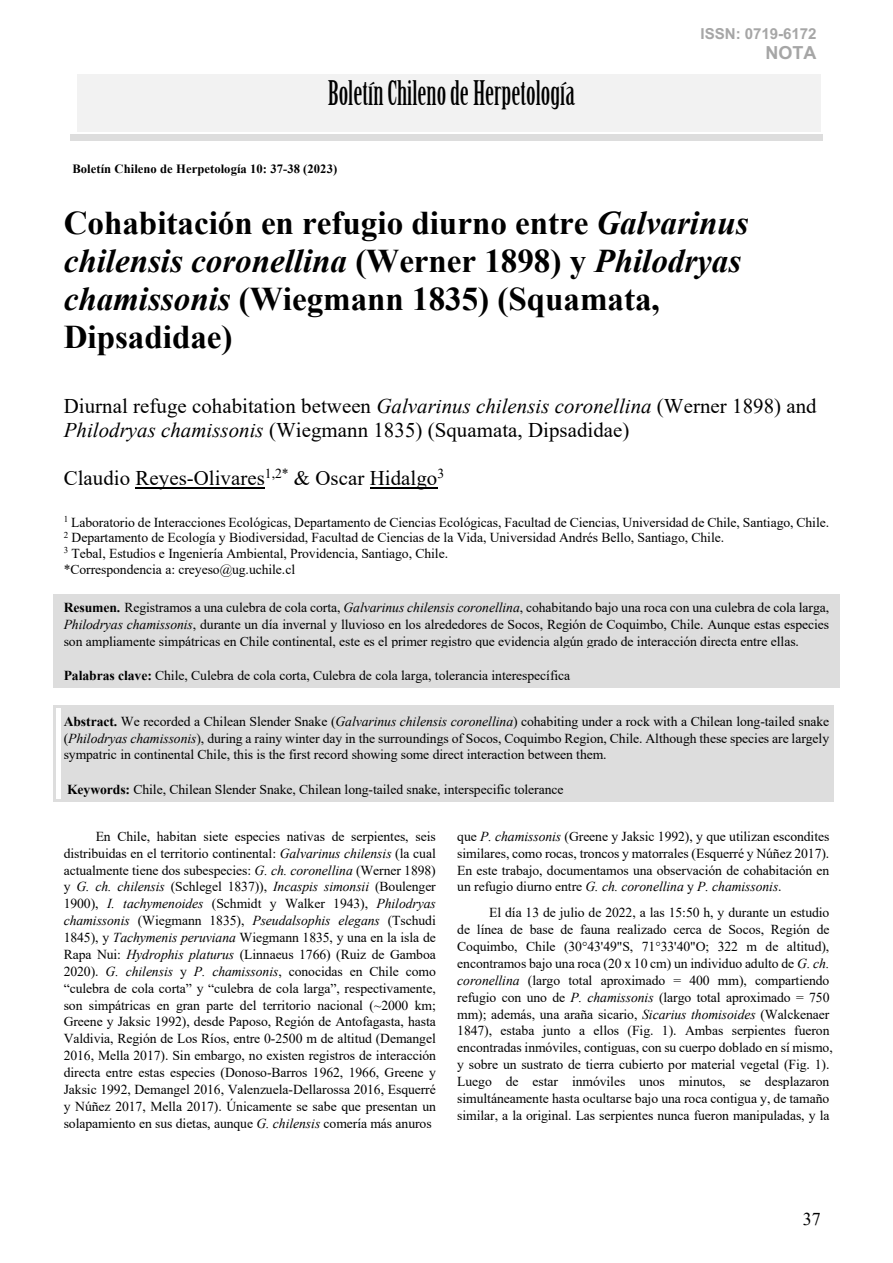
<style>
.page{position:relative;width:893px;height:1263px;background:#fff}
.page>*{position:absolute;margin:0;border:0;box-sizing:border-box;transform-origin:0 0}
.t1{font:700 33.15px/38px "Times New Roman";color:#000}
.t2{font:33.15px "Birch Std";color:#000}
.t3{font:20.85px/24.2px "Times New Roman";letter-spacing:.005em;color:#000}
.t4{font:700 18px "Arial";color:#a6a6a6}
.t5{font:18px "Times New Roman";color:#000}
.t6{font:700 15.15px "Arial";letter-spacing:-.005em;color:#a6a6a6}
.t7{font:13.65px/17px "Times New Roman";letter-spacing:-.005em;color:#000;text-align:justify}
.t8{font:700 12.6px "Times New Roman";letter-spacing:.005em;color:#000}
.s1{font-style:italic}
.s2{font-weight:700}
</style>
<div class="page">
<div style="left:78px;top:74px;width:743px;height:57px;background:#f2f2f2"></div>
<div style="left:70px;top:135px;width:753px;height:6px;background:#ddd"></div>
<hr style="left:135px;top:487px;width:130px;height:2px;background:#000">
<hr style="left:370px;top:487px;width:67px;height:2px;background:#000">
<div style="left:56px;top:597px;width:781px;height:18px;background:#ddd"></div>
<hr style="left:56px;top:594px;width:781px;height:3px;background:#ddd">
<div style="left:56px;top:615px;width:781px;height:17px;background:#ddd"></div>
<div style="left:56px;top:632px;width:781px;height:17px;background:#ddd"></div>
<svg style="left:54px;top:594px;width:2px;height:55px"></svg>
<svg style="left:837px;top:594px;width:2px;height:55px"></svg>
<div style="left:56px;top:649px;width:781px;height:36px;background:#ddd"></div>
<hr style="left:56px;top:685px;width:781px;height:2px;background:#ddd">
<hr style="left:54px;top:649px;width:2px;height:36px;background:#ddd">
<hr style="left:837px;top:649px;width:2px;height:36px;background:#ddd">
<div style="left:62px;top:708px;width:769px;height:21px;background:#ddd"></div>
<hr style="left:56px;top:706px;width:775px;height:2px;background:#ddd">
<hr style="left:54px;top:708px;width:2px;height:21px;background:#ddd">
<hr style="left:831px;top:708px;width:2px;height:21px;background:#ddd">
<div style="left:62px;top:729px;width:769px;height:17px;background:#ddd"></div>
<div style="left:62px;top:746px;width:769px;height:16px;background:#ddd"></div>
<svg style="left:54px;top:729px;width:2px;height:33px"></svg>
<svg style="left:831px;top:729px;width:2px;height:33px"></svg>
<div style="left:62px;top:762px;width:769px;height:37px;background:#ddd"></div>
<hr style="left:56px;top:799px;width:775px;height:2px;background:#ddd">
<hr style="left:54px;top:762px;width:2px;height:37px;background:#ddd">
<hr style="left:831px;top:762px;width:2px;height:37px;background:#ddd">
<h1 class="t2" style="left:328px;top:74px;width:249px">Boletín Chileno de Herpetología</h1>
<p class="t6" style="left:700px;top:26px;width:117px">ISSN: 0719-6172</p>
<h3 class="t4" style="left:765px;top:43px;width:53px">NOTA</h3>
<p class="t8" style="left:72px;top:162px;width:266px">Boletín Chileno de Herpetología 10: 37-38 (2023)</p>
<h1 class="t1" style="left:64px;top:204px;width:686px">Cohabitación en refugio diurno entre <span class="s1">Galvarinus chilensis coronellina</span> (Werner 1898) y <span class="s1">Philodryas chamissonis</span> (Wiegmann 1835) (Squamata, Dipsadidae)</h1>
<h2 class="t3" style="left:64px;top:394px;width:754px">Diurnal refuge cohabitation between <span class="s1">Galvarinus chilensis coronellina</span> (Werner 1898) and<br><span class="s1">Philodryas chamissonis</span> (Wiegmann 1835) (Squamata, Dipsadidae)</h2>
<h2 class="t3" style="left:64px;top:466px;width:382px">Claudio Reyes-Olivares<sup>1,2*</sup> &amp; Oscar Hidalgo<sup>3</sup></h2>
<p class="t7" style="left:64px;top:514px;width:767px;line-height:15.6px;text-align:left"><sup>1</sup> Laboratorio de Interacciones Ecológicas, Departamento de Ciencias Ecológicas, Facultad de Ciencias, Universidad de Chile, Santiago, Chile.<br><sup>2</sup> Departamento de Ecología y Biodiversidad, Facultad de Ciencias de la Vida, Universidad Andrés Bello, Santiago, Chile.<br><sup>3</sup> Tebal, Estudios e Ingeniería Ambiental, Providencia, Santiago, Chile.<br>*Correspondencia a: creyeso@ug.uchile.cl</p>
<p class="t7" style="left:64px;top:599px;width:767px"><span class="s2">Resumen.</span> Registramos a una culebra de cola corta, <span class="s1">Galvarinus chilensis coronellina</span>, cohabitando bajo una roca con una culebra de cola larga, <span class="s1">Philodryas chamissonis</span>, durante un día invernal y lluvioso en los alrededores de Socos, Región de Coquimbo, Chile. Aunque estas especies son ampliamente simpátricas en Chile continental, este es el primer registro que evidencia algún grado de interacción directa entre ellas.</p>
<p class="t7" style="left:64px;top:667px;width:508px"><span class="s2">Palabras clave:</span> Chile, Culebra de cola corta, Culebra de cola larga, tolerancia interespecífica</p>
<p class="t7" style="left:64px;top:713px;width:767px"><span class="s2">Abstract.</span> We recorded a Chilean Slender Snake (<span class="s1">Galvarinus chilensis coronellina</span>) cohabiting under a rock with a Chilean long-tailed snake (<span class="s1">Philodryas chamissonis</span>), during a rainy winter day in the surroundings of Socos, Coquimbo Region, Chile. Although these species are largely sympatric in continental Chile, this is the first record showing some direct interaction between them.</p>
<p class="t7" style="left:67px;top:781px;width:498px"><span class="s2">Keywords:</span> Chile, Chilean Slender Snake, Chilean long-tailed snake, interspecific tolerance</p>
<p class="t7" style="left:64px;top:828px;width:374px;text-indent:32px">En Chile, habitan siete especies nativas de serpientes, seis distribuidas en el territorio continental: <span class="s1">Galvarinus chilensis</span> (la cual actualmente tiene dos subespecies: <span class="s1">G. ch. coronellina</span> (Werner 1898) y <span class="s1">G. ch. chilensis</span> (Schlegel 1837)), <span class="s1">Incaspis simonsii</span> (Boulenger 1900), <span class="s1">I. tachymenoides</span> (Schmidt y Walker 1943), <span class="s1">Philodryas chamissonis</span> (Wiegmann 1835), <span class="s1">Pseudalsophis elegans</span> (Tschudi 1845), y <span class="s1">Tachymenis peruviana</span> Wiegmann 1835, y una en la isla de Rapa Nui: <span class="s1">Hydrophis platurus</span> (Linnaeus 1766) (Ruiz de Gamboa 2020). <span class="s1">G. chilensis</span> y <span class="s1">P. chamissonis</span>, conocidas en Chile como “culebra de cola corta” y “culebra de cola larga”, respectivamente, son simpátricas en gran parte del territorio nacional (~2000 km; Greene y Jaksic 1992), desde Paposo, Región de Antofagasta, hasta Valdivia, Región de Los Ríos, entre 0-2500 m de altitud (Demangel 2016, Mella 2017). Sin embargo, no existen registros de interacción directa entre estas especies (Donoso-Barros 1962, 1966, Greene y Jaksic 1992, Demangel 2016, Valenzuela-Dellarossa 2016, Esquerré y Núñez 2017, Mella 2017). Únicamente se sabe que presentan un solapamiento en sus dietas, aunque <span class="s1">G. chilensis</span> comería más anuros</p>
<p class="t7" style="left:457px;top:828px;width:374px">que <span class="s1">P. chamissonis</span> (Greene y Jaksic 1992), y que utilizan escondites similares, como rocas, troncos y matorrales (Esquerré y Núñez 2017).<br>En este trabajo, documentamos una observación de cohabitación en un refugio diurno entre <span class="s1">G. ch. coronellina</span> y <span class="s1">P. chamissonis</span>.</p>
<p class="t7" style="left:457px;top:904px;width:377px;text-align:left;text-indent:32px">El día 13 de julio de 2022, a las 15:50 h, y durante un estudio de línea de base de fauna realizado cerca de Socos, Región de Coquimbo, Chile (30°43'49"S, 71°33'40"O; 322 m de altitud), encontramos bajo una roca (20 x 10 cm) un individuo adulto de <span class="s1">G. ch. coronellina</span> (largo total aproximado = 400 mm), compartiendo refugio con uno de <span class="s1">P. chamissonis</span> (largo total aproximado = 750 mm); además, una araña sicario, <span class="s1">Sicarius thomisoides</span> (Walckenaer 1847), estaba junto a ellos (Fig. 1). Ambas serpientes fueron encontradas inmóviles, contiguas, con su cuerpo doblado en sí mismo, y sobre un sustrato de tierra cubierto por material vegetal (Fig. 1).<br>Luego de estar inmóviles unos minutos, se desplazaron simultáneamente hasta ocultarse bajo una roca contigua y, de tamaño similar, a la original. Las serpientes nunca fueron manipuladas, y la</p>
<h3 class="t5" style="left:803px;top:1209px;width:19px">37</h3>
</div>
